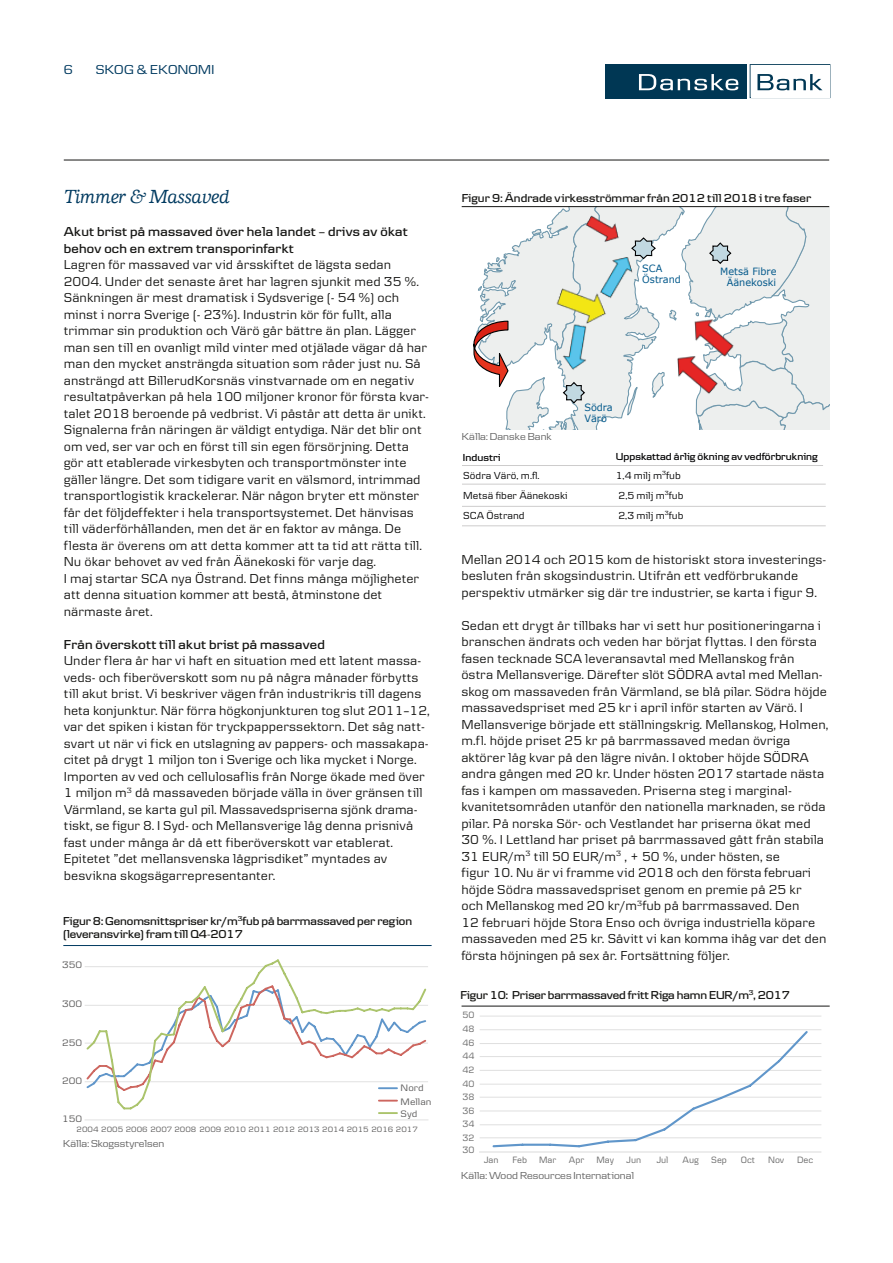
<style>
.page{position:relative;width:893px;height:1263px;background:#fff}
.page>*{position:absolute;margin:0;border:0;box-sizing:border-box;transform-origin:0 0}
.t1{font:italic 500 19.5px "Danske Human";letter-spacing:-.025em;color:#003a60}
.t2{font:13.5px/16.5px "Danske Text";letter-spacing:.005em;color:#161614}
.t3{font:600 13.5px/16.5px "Danske Headline";letter-spacing:.02em;color:#161614}
.t4{font:13.5px "Danske Headline";letter-spacing:.02em;color:#003a60}
.t5{font:600 12px/13.5px "Danske Headline";letter-spacing:-.005em;color:#161614}
.t6{font:10.65px "Danske Text RU";color:#020203}
.t7{font:600 10.65px "Danske Headline RU";letter-spacing:.005em;color:#020203}
.t8{font:10.5px "Danske Headline";letter-spacing:.005em;color:#666}
.t9{font:10.05px/11.1px "Verdana";color:#055a8c}
.t10{font:9.75px/12.6px "Danske Text RU";color:#5b5a5a;scale:1.06 1}
.t11{font:9.6px "Danske Text RU";color:#676767}
.t12{font:7.95px "Danske Text RU";color:#5b5a5a;scale:1.06 1}
</style>
<div class="page">
<hr style="left:64px;top:160px;width:765px;height:1px;background:#161614">
<div style="left:605px;top:64px;width:141px;height:34px;background:#003754"></div>
<svg style="left:639px;top:74px;width:99px;height:16px"></svg>
<svg style="left:750px;top:64px;width:80px;height:34px"></svg>
<svg style="left:471px;top:207px;width:358px;height:222px"></svg>
<img style="left:553px;top:279px;width:59px;height:51px">
<img style="left:582px;top:209px;width:43px;height:39px">
<hr style="left:462px;top:206px;width:367px;height:1px;background:#161614">
<hr style="left:85px;top:1119px;width:343px;height:1px;background:#e0e0e0">
<svg style="left:85px;top:959px;width:343px;height:151px"></svg>
<svg style="left:85px;top:984px;width:343px;height:109px"></svg>
<svg style="left:379px;top:1100px;width:18px;height:1px"></svg>
<svg style="left:379px;top:1112px;width:18px;height:2px"></svg>
<hr style="left:63px;top:945px;width:369px;height:1px;background:#003a60">
<hr style="left:462px;top:465px;width:361px;height:1px;background:#cdcccc">
<hr style="left:462px;top:525px;width:364px;height:1px;background:#cdcccc">
<hr style="left:462px;top:484px;width:364px;height:1px;background:#cdcccc">
<hr style="left:462px;top:506px;width:364px;height:1px;background:#cdcccc">
<hr style="left:480px;top:1137px;width:341px;height:1px;background:#e0e0e0">
<hr style="left:480px;top:1124px;width:341px;height:1px;background:#e0e0e0">
<hr style="left:480px;top:1110px;width:341px;height:1px;background:#e0e0e0">
<hr style="left:480px;top:1097px;width:341px;height:1px;background:#e0e0e0">
<hr style="left:480px;top:1084px;width:341px;height:1px;background:#e0e0e0">
<hr style="left:480px;top:1070px;width:341px;height:1px;background:#e0e0e0">
<hr style="left:480px;top:1056px;width:341px;height:1px;background:#e0e0e0">
<hr style="left:480px;top:1043px;width:341px;height:1px;background:#e0e0e0">
<hr style="left:480px;top:1029px;width:341px;height:1px;background:#e0e0e0">
<hr style="left:480px;top:1015px;width:341px;height:1px;background:#e0e0e0">
<hr style="left:479px;top:1151px;width:342px;height:1px;background:#e0e0e0">
<svg style="left:491px;top:1031px;width:319px;height:117px"></svg>
<hr style="left:462px;top:1006px;width:368px;height:1px;background:#161614">
<p class="t4" style="left:64px;top:61px;width:11px">6</p>
<p class="t4" style="left:96px;top:62px;width:120px">SKOG &amp; EKONOMI</p>
<h1 class="t1" style="left:64px;top:186px;width:168px">Timmer &amp; Massaved</h1>
<p class="t3" style="left:64px;top:223px;width:345px">Akut brist på massaved över hela landet – drivs av ökat behov och en extrem transporinfarkt</p>
<p class="t2" style="left:64px;top:256px;width:367px">Lagren för massaved var vid årsskiftet de lägsta sedan 2004. Under det senaste året har lagren sjunkit med 35 %.<br>Sänkningen är mest dramatisk i Sydsverige (- 54 %) och minst i norra Sverige (- 23%). Industrin kör för fullt, alla trimmar sin produktion och Värö går bättre än plan. Lägger man sen till en ovanligt mild vinter med otjälade vägar då har man den mycket ansträngda situation som råder just nu. Så ansträngd att BillerudKorsnäs vinstvarnade om en negativ resultatpåverkan på hela 100 miljoner kronor för första kvar&shy;talet 2018 beroende på vedbrist. Vi påstår att detta är unikt.<br>Signalerna från näringen är väldigt entydiga. När det blir ont om ved, ser var och en först till sin egen försörjning. Detta gör att etablerade virkesbyten och transportmönster inte gäller längre. Det som tidigare varit en välsmord, intrimmad transportlogistik krackelerar. När någon bryter ett mönster får det följdeffekter i hela transportsystemet. Det hänvisas till väderförhållanden, men det är en faktor av många. De flesta är överens om att detta kommer att ta tid att rätta till.<br>Nu ökar behovet av ved från Äänekoski för varje dag.<br>I maj startar SCA nya Östrand. Det finns många möjligheter att denna situation kommer att bestå, åtminstone det närmaste året.</p>
<p class="t3" style="left:64px;top:636px;width:263px">Från överskott till akut brist på massaved</p>
<p class="t2" style="left:64px;top:652px;width:367px">Under flera år har vi haft en situation med ett latent massa&shy;veds- och fiberöverskott som nu på några månader förbytts till akut brist. Vi beskriver vägen från industrikris till dagens heta konjunktur. När förra högkonjunkturen tog slut 2011–12, var det spiken i kistan för tryckpapperssektorn. Det såg natt&shy;svart ut när vi fick en utslagning av pappers- och massakapa&shy;citet på drygt 1 miljon ton i Sverige och lika mycket i Norge.<br>Importen av ved och cellulosaflis från Norge ökade med över 1 miljon m<sup>3</sup> då massaveden började välla in över gränsen till Värmland, se karta gul pil. Massavedspriserna sjönk drama&shy;tiskt, se figur 8. I Syd- och Mellansverige låg denna prisnivå fast under många år då ett fiberöverskott var etablerat.<br>Epitetet ”det mellansvenska lågprisdiket” myntades av besvikna skogsägarrepresentanter.</p>
<p class="t5" style="left:63px;top:914px;width:350px">Figur 8: Genomsnittspriser kr/m<sup>3</sup>fub på barrmassaved per region (leveransvirke) fram till Q4-2017</p>
<p class="t10" style="left:62px;top:959px;width:21px">350</p>
<p class="t5" style="left:462px;top:191px;width:351px">Figur 9: Ändrade virkesströmmar från 2012 till 2018 i tre faser</p>
<p class="t9" style="left:642px;top:262px;width:40px">SCA<br>Östrand</p>
<p class="t9" style="left:720px;top:266px;width:58px;text-align:right">Metsä Fibre<br>Äänekoski</p>
<p class="t8" style="left:462px;top:431px;width:91px">Källa: Danske Bank</p>
<p class="t9" style="left:584px;top:401px;width:30px">Södra<br>Värö</p>
<p class="t7" style="left:463px;top:451px;width:39px">Industri</p>
<p class="t7" style="left:616px;top:450px;width:204px">Uppskattad årlig ökning av vedförbrukning</p>
<p class="t6" style="left:463px;top:469px;width:78px">Södra Värö, m.fl.</p>
<p class="t6" style="left:616px;top:469px;width:67px">1,4 milj m<sup>3</sup>fub</p>
<p class="t6" style="left:463px;top:489px;width:106px">Metsä fiber Äänekoski</p>
<p class="t6" style="left:618px;top:489px;width:67px">2,5 milj m<sup>3</sup>fub</p>
<p class="t6" style="left:463px;top:509px;width:63px">SCA Östrand</p>
<p class="t6" style="left:618px;top:509px;width:67px">2,3 milj m<sup>3</sup>fub</p>
<p class="t2" style="left:461px;top:550px;width:366px">Mellan 2014 och 2015 kom de historiskt stora investerings&shy;besluten från skogsindustrin. Utifrån ett vedförbrukande perspektiv utmärker sig där tre industrier, se karta i figur 9.</p>
<p class="t2" style="left:461px;top:616px;width:369px">Sedan ett drygt år tillbaks har vi sett hur positioneringarna i branschen ändrats och veden har börjat flyttas. I den första fasen tecknade SCA leveransavtal med Mellanskog från östra Mellansverige. Därefter slöt SÖDRA avtal med Mellan&shy;skog om massaveden från Värmland, se blå pilar. Södra höjde massavedspriset med 25 kr i april inför starten av Värö. I Mellansverige började ett ställningskrig. Mellanskog, Holmen, m.fl. höjde priset 25 kr på barrmassaved medan övriga aktörer låg kvar på den lägre nivån. I oktober höjde SÖDRA andra gången med 20 kr. Under hösten 2017 startade nästa fas i kampen om massaveden. Priserna steg i marginal&shy;kvanitetsområden utanför den nationella marknaden, se röda pilar. På norska Sör- och Vestlandet har priserna ökat med 30 %. I Lettland har priset på barrmassaved gått från stabila 31 EUR/m<sup>3</sup> till 50 EUR/m<sup>3</sup> , + 50 %, under hösten, se<br>figur 10. Nu är vi framme vid 2018 och den första februari höjde Södra massavedspriset genom en premie på 25 kr<br>och Mellanskog med 20 kr/m<sup>3</sup>fub på barrmassaved. Den<br>12 februari höjde Stora Enso och övriga industriella köpare massaveden med 25 kr. Såvitt vi kan komma ihåg var det den första höjningen på sex år. Fortsättning följer.</p>
<p class="t10" style="left:62px;top:997px;width:21px">300</p>
<p class="t5" style="left:460px;top:987px;width:331px">Figur 10: Priser barrmassaved fritt Riga hamn EUR/m<sup>3</sup>, 2017</p>
<p class="t11" style="left:462px;top:1009px;width:14px">50</p>
<p class="t11" style="left:462px;top:1023px;width:14px">48</p>
<p class="t10" style="left:62px;top:1036px;width:21px">250</p>
<p class="t11" style="left:462px;top:1037px;width:14px">46</p>
<p class="t11" style="left:462px;top:1051px;width:14px">44</p>
<p class="t11" style="left:462px;top:1064px;width:14px">42</p>
<p class="t10" style="left:62px;top:1074px;width:21px">200</p>
<p class="t10" style="left:62px;top:1112px;width:21px">150</p>
<p class="t10" style="left:401px;top:1082px;width:31px">Nord<br>Mellan<br>Syd</p>
<p class="t12" style="left:77px;top:1125px;width:323px">2004 2005 2006 2007 2008 2009 2010 2011 2012 2013 2014 2015 2016 2017</p>
<p class="t11" style="left:462px;top:1078px;width:14px">40</p>
<p class="t11" style="left:462px;top:1091px;width:14px">38</p>
<p class="t11" style="left:462px;top:1105px;width:14px">36</p>
<p class="t11" style="left:462px;top:1118px;width:14px">34</p>
<p class="t8" style="left:63px;top:1137px;width:103px">Källa: Skogsstyrelsen</p>
<p class="t11" style="left:462px;top:1132px;width:14px">32</p>
<p class="t11" style="left:462px;top:1144px;width:14px">30</p>
<p class="t11" style="left:484px;top:1154px;width:16px">Jan</p>
<p class="t11" style="left:512px;top:1154px;width:45px">Feb Mar</p>
<p class="t11" style="left:569px;top:1154px;width:17px">Apr</p>
<p class="t11" style="left:596px;top:1154px;width:19px">May</p>
<p class="t11" style="left:627px;top:1154px;width:16px">Jun</p>
<p class="t11" style="left:657px;top:1154px;width:13px">Jul</p>
<p class="t11" style="left:682px;top:1154px;width:18px">Aug</p>
<p class="t11" style="left:711px;top:1154px;width:17px">Sep</p>
<p class="t11" style="left:741px;top:1154px;width:16px">Oct</p>
<p class="t11" style="left:768px;top:1154px;width:18px">Nov</p>
<p class="t11" style="left:797px;top:1154px;width:18px">Dec</p>
<p class="t8" style="left:461px;top:1169px;width:174px">Källa: Wood Resources International</p>
</div>
